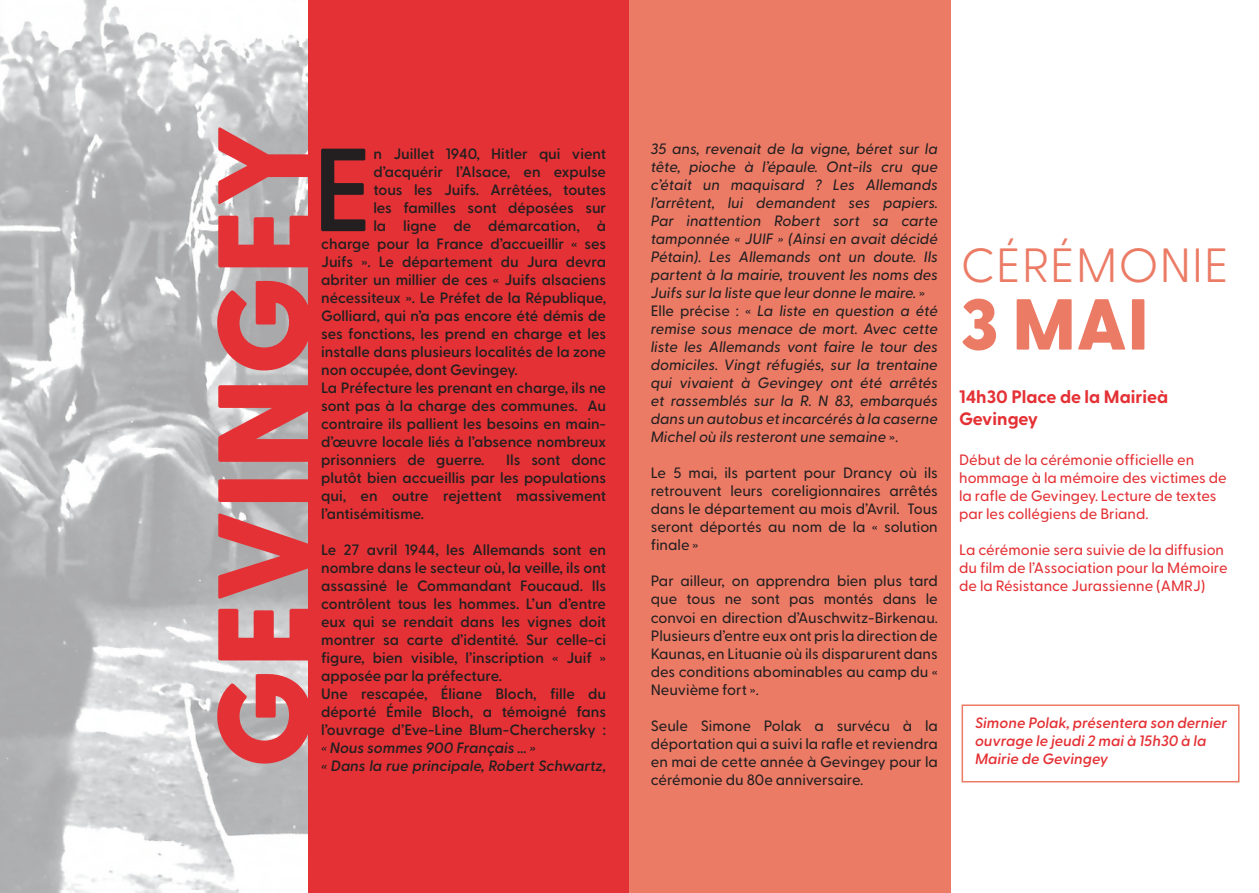
<style>
.page{position:relative;width:1259px;height:893px;background:#fff}
.page>*{position:absolute;margin:0;border:0;box-sizing:border-box;transform-origin:0 0}
.t1{font:800 130.5px "Greycliff CF";letter-spacing:.01em;color:#e43135}
.t2{font:600 117.9px "Greycliff CF";color:#231f20}
.t3{font:800 72px "Greycliff CF";color:#ec7b66}
.t4{font:300 48px "Greycliff CF";letter-spacing:.01em;color:#ec7b66}
.t5{font:700 18px/21.6px "Greycliff CF";color:#e43135}
.t6{font:600 15px/18px "Greycliff CF";color:#231f20;text-align:justify}
.t7{font:italic 500 15px/18px "Greycliff CF";color:#231f20}
.t8{font:500 15px/18px "Greycliff CF";color:#231f20;text-align:justify}
.t9{font:500 15px/18px "Greycliff CF";color:#e43135}
.t10{font:italic 600 15px/18px "Greycliff CF";color:#e43135}
.t11{font:italic 600 15px "Greycliff CF";color:#231f20}
.s1{font-weight:500;font-style:italic}
.s2{font-style:italic}
.s3{font-style:normal}
</style>
<div class="page">
<img style="left:0;top:0;width:308px;height:893px">
<div style="left:308px;top:0;width:321px;height:893px;background:#e43135"></div>
<div style="left:629px;top:0;width:321px;height:893px;background:#ec7b66"></div>
<div style="left:961px;top:704px;width:278px;height:78px;border:2px solid #ec7b66"></div>
<h1 class="t1" style="left:164px;top:769px;width:647px;rotate:-90deg">GEVINGEY</h1>
<h2 class="t2" style="left:312px;top:101px;width:63px">E</h2>
<p class="t6" style="left:373px;top:144px;width:234px">n Juillet 1940, Hitler qui vient</p>
<p class="t6" style="left:373px;top:162px;width:234px">d’acquérir l’Alsace, en expulse</p>
<p class="t6" style="left:373px;top:180px;width:234px">tous les Juifs. Arrêtées, toutes</p>
<p class="t6" style="left:373px;top:198px;width:234px">les familles sont déposées sur</p>
<p class="t6" style="left:373px;top:216px;width:234px">la ligne de démarcation, à</p>
<p class="t6" style="left:321px;top:234px;width:286px">charge pour la France d’accueillir « ses</p>
<p class="t6" style="left:321px;top:252px;width:286px">Juifs ». Le département du Jura devra</p>
<p class="t6" style="left:321px;top:270px;width:286px">abriter un millier de ces « Juifs alsaciens</p>
<p class="t6" style="left:321px;top:288px;width:287px">nécessiteux ». Le Préfet de la République,</p>
<p class="t6" style="left:321px;top:306px;width:286px">Golliard, qui n’a pas encore été démis de</p>
<p class="t6" style="left:321px;top:324px;width:286px">ses fonctions, les prend en charge et les</p>
<p class="t6" style="left:321px;top:342px;width:286px">installe dans plusieurs localités de la zone</p>
<p class="t6" style="left:321px;top:360px;width:198px">non occupée, dont Gevingey.</p>
<p class="t6" style="left:321px;top:378px;width:286px">La Préfecture les prenant en charge, ils ne</p>
<p class="t6" style="left:321px;top:396px;width:286px">sont pas à la charge des communes. Au</p>
<p class="t6" style="left:321px;top:414px;width:286px">contraire ils pallient les besoins en main-</p>
<p class="t6" style="left:321px;top:432px;width:286px">d’œuvre locale liés à l’absence nombreux</p>
<p class="t6" style="left:321px;top:450px;width:165px">prisonniers de guerre.</p>
<p class="t6" style="left:321px;top:450px;width:286px;text-indent:185px">Ils sont donc plutôt bien accueillis par les populations qui, en outre rejettent massivement l’antisémitisme.</p>
<p class="t6" style="left:321px;top:540px;width:286px;text-align:left">Le 27 avril 1944, les Allemands sont en nombre dans le secteur où, la veille, ils ont assassiné le Commandant Foucaud. Ils contrôlent tous les hommes. L’un d’entre eux qui se rendait dans les vignes doit montrer sa carte d’identité. Sur celle-ci figure, bien visible, l’inscription « Juif » apposée par la préfecture.<br>Une rescapée, Éliane Bloch, fille du déporté Émile Bloch, a témoigné fans l’ouvrage d’Eve-Line Blum-Cherchersky : <span class="s1">«</span> <span class="s2">Nous sommes 900 Français … »</span></p>
<p class="t11" style="left:321px;top:755px;width:287px">« Dans la rue principale, Robert Schwartz,</p>
<p class="t7" style="left:651px;top:139px;width:289px">35 ans, revenait de la vigne, béret sur la tête, pioche à l’épaule. Ont-ils cru que c’était un maquisard ? Les Allemands l’arrêtent, lui demandent ses papiers.<br>Par inattention Robert sort sa carte tamponnée « JUIF » (Ainsi en avait décidé Pétain). Les Allemands ont un doute. Ils partent à la mairie, trouvent les noms des Juifs sur la liste que leur donne le maire. <span class="s3">» Elle précise : «</span> La liste en question a été remise sous menace de mort. Avec cette liste les Allemands vont faire le tour des domiciles. Vingt réfugiés, sur la trentaine qui vivaient à Gevingey ont été arrêtés et rassemblés sur la R. N 83, embarqués dans un autobus et incarcérés à la caserne Michel où ils resteront une semaine <span class="s3">».</span></p>
<p class="t8" style="left:651px;top:463px;width:289px">Le 5 mai, ils partent pour Drancy où ils retrouvent leurs coreligionnaires arrêtés dans le département au mois d’Avril. Tous seront déportés au nom de la « solution finale »</p>
<p class="t8" style="left:651px;top:571px;width:289px">Par ailleur, on apprendra bien plus tard que tous ne sont pas montés dans le convoi en direction d’Auschwitz-Birkenau.<br>Plusieurs d’entre eux ont pris la direction de Kaunas, en Lituanie où ils disparurent dans des conditions abominables au camp du « Neuvième fort ».</p>
<p class="t8" style="left:651px;top:715px;width:289px">Seule Simone Polak a survécu à la déportation qui a suivi la rafle et reviendra en mai de cette année à Gevingey pour la cérémonie du 80e anniversaire.</p>
<h3 class="t4" style="left:960px;top:230px;width:270px">CÉRÉMONIE</h3>
<h3 class="t3" style="left:960px;top:269px;width:190px">3 MAI</h3>
<p class="t5" style="left:959px;top:385px;width:211px">14h30 Place de la Mairieà<br>Gevingey</p>
<p class="t9" style="left:959px;top:449px;width:269px">Début de la cérémonie officielle en hommage à la mémoire des victimes de la rafle de Gevingey. Lecture de textes par les collégiens de Briand.</p>
<p class="t9" style="left:959px;top:539px;width:270px">La cérémonie sera suivie de la diffusion du film de l’Association pour la Mémoire de la Résistance Jurassienne (AMRJ)</p>
<p class="t10" style="left:975px;top:713px;width:253px">Simone Polak, présentera son dernier ouvrage le jeudi 2 mai à 15h30 à la<br>Mairie de Gevingey</p>
</div>
